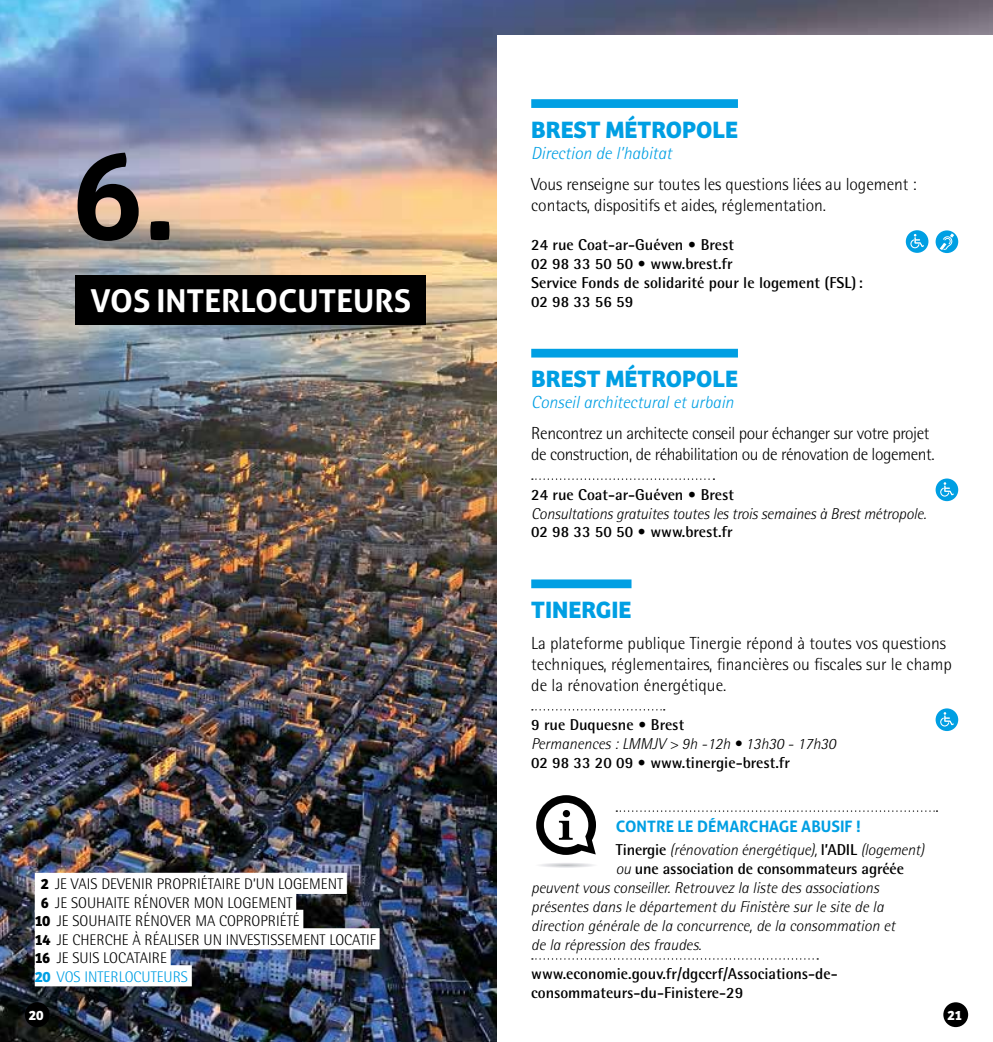
<style>
.page{position:relative;width:993px;height:1042px;background:#fff}
.page>*{position:absolute;margin:0;border:0;box-sizing:border-box;transform-origin:0 0}
.t1{font:700 119.7px "Aller";color:#000}
.t2{font:700 31.5px "Aller";color:#fff}
.t3{font:700 24.5px "Bree";color:#009fe3}
.t4{font:300 17.5px/21px "Rotis Semi Sans";letter-spacing:-.005em;color:#000}
.t5{font:300 17.5px/21px "Rotis Semi Sans";letter-spacing:-.025em;color:#000}
.t6{font:italic 300 17.5px "Rotis Semi Sans";color:#009fe3}
.t7{font:italic 300 15.75px "Rotis Semi Sans";color:#000}
.t8{font:700 15.75px/18.9px "Rotis Semi Sans";color:#000}
.t9{font:700 15.75px "Aller";color:#009fe3}
.t10{font:300 15.4px "Rotis Semi Sans";color:#000}
.t11{font:300 15.4px "Rotis Semi Sans";color:#009fe3}
.t12{font:700 14px "Bree";color:#fff}
.s1{font-family:"Bree";font-weight:700}
.s2{font-weight:700;font-style:normal}
.s3{font-weight:300;font-style:italic}
</style>
<div class="page">
<img style="left:0;top:0;width:496px;height:1042px">
<div style="left:76px;top:275px;width:350px;height:50px;background:#000"></div>
<div style="left:35px;top:873px;width:312px;height:21px;background:#fff"></div>
<div style="left:35px;top:891px;width:261px;height:21px;background:#fff"></div>
<div style="left:35px;top:910px;width:268px;height:21px;background:#fff"></div>
<div style="left:35px;top:928px;width:344px;height:21px;background:#fff"></div>
<div style="left:35px;top:946px;width:136px;height:22px;background:#fff"></div>
<div style="left:35px;top:965px;width:157px;height:21px;background:#fff"></div>
<div style="left:531px;top:99px;width:206px;height:9px;background:#009fe3"></div>
<div style="left:531px;top:349px;width:206px;height:8px;background:#009fe3"></div>
<svg style="left:531px;top:478px;width:183px;height:2px"></svg>
<div style="left:531px;top:579px;width:100px;height:9px;background:#009fe3"></div>
<svg style="left:531px;top:709px;width:133px;height:1px"></svg>
<svg style="left:616px;top:810px;width:321px;height:2px"></svg>
<svg style="left:531px;top:958px;width:286px;height:1px"></svg>
<svg style="left:539px;top:863px;width:55px;height:5px"></svg>
<svg style="left:536px;top:795px;width:59px;height:60px"></svg>
<img style="left:496px;top:0;width:496px;height:35px">
<svg style="left:935px;top:708px;width:22px;height:23px"></svg>
<svg style="left:939px;top:712px;width:14px;height:14px"></svg>
<svg style="left:905px;top:230px;width:23px;height:23px"></svg>
<svg style="left:910px;top:234px;width:13px;height:14px"></svg>
<svg style="left:935px;top:230px;width:22px;height:23px"></svg>
<svg style="left:939px;top:233px;width:14px;height:17px"></svg>
<svg style="left:935px;top:478px;width:22px;height:23px"></svg>
<svg style="left:939px;top:482px;width:14px;height:14px"></svg>
<div style="left:943px;top:1002px;width:24px;height:25px;background:#000;border-radius:50%"></div>
<div style="left:25px;top:1002px;width:25px;height:25px;background:#000;border-radius:50%"></div>
<h1 class="t1" style="left:71px;top:123px;width:108px">6.</h1>
<h2 class="t2" style="left:91px;top:281px;width:322px">VOS INTERLOCUTEURS</h2>
<p class="t10" style="left:41px;top:875px;width:303px"><span class="s1">2</span> JE VAIS DEVENIR PROPRIÉTAIRE D’UN LOGEMENT</p>
<p class="t10" style="left:41px;top:893px;width:253px"><span class="s1">6</span> JE SOUHAITE RÉNOVER MON LOGEMENT</p>
<p class="t10" style="left:35px;top:912px;width:266px"><span class="s1">10</span> JE SOUHAITE RÉNOVER MA COPROPRIÉTÉ</p>
<p class="t10" style="left:35px;top:930px;width:342px"><span class="s1">14</span> JE CHERCHE À RÉALISER UN INVESTISSEMENT LOCATIF</p>
<p class="t10" style="left:35px;top:949px;width:134px"><span class="s1">16</span> JE SUIS LOCATAIRE</p>
<p class="t11" style="left:35px;top:967px;width:155px"><span class="s1">20</span> VOS INTERLOCUTEURS</p>
<h3 class="t3" style="left:531px;top:115px;width:208px">BREST MÉTROPOLE</h3>
<p class="t6" style="left:531px;top:142px;width:142px">Direction de l’habitat</p>
<p class="t4" style="left:531px;top:173px;width:387px">Vous renseigne sur toutes les questions liées au logement : contacts, dispositifs et aides, réglementation.</p>
<p class="t8" style="left:531px;top:235px;width:333px">24 rue Coat-ar-Guéven • Brest<br>02 98 33 50 50 • www.brest.fr<br>Service Fonds de solidarité pour le logement (FSL):<br>02 98 33 56 59</p>
<h3 class="t3" style="left:531px;top:364px;width:208px">BREST MÉTROPOLE</h3>
<p class="t6" style="left:531px;top:392px;width:204px">Conseil architectural et urbain</p>
<p class="t5" style="left:531px;top:423px;width:405px">Rencontrez un architecte conseil pour échanger sur votre projet de construction, de réhabilitation ou de rénovation de logement.</p>
<p class="t8" style="left:531px;top:484px;width:204px">24 rue Coat-ar-Guéven • Brest</p>
<p class="t7" style="left:531px;top:504px;width:396px">Consultations gratuites toutes les trois semaines à Brest métropole.</p>
<p class="t8" style="left:531px;top:522px;width:203px">02 98 33 50 50 • www.brest.fr</p>
<h3 class="t3" style="left:531px;top:595px;width:102px">TINERGIE</h3>
<p class="t4" style="left:531px;top:632px;width:422px">La plateforme publique Tinergie répond à toutes vos questions techniques, réglementaires, financières ou fiscales sur le champ de la rénovation énergétique.</p>
<p class="t8" style="left:531px;top:715px;width:154px">9 rue Duquesne • Brest</p>
<p class="t7" style="left:531px;top:734px;width:306px">Permanences : LMMJV &gt; 9h -12h • 13h30 - 17h30</p>
<p class="t8" style="left:531px;top:753px;width:260px">02 98 33 20 09 • www.tinergie-brest.fr</p>
<p class="t9" style="left:615px;top:816px;width:246px">CONTRE LE DÉMARCHAGE ABUSIF !</p>
<p class="t7" style="left:615px;top:841px;width:309px"><span class="s2">Tinergie</span> (rénovation énergétique), <span class="s2">l’ADIL</span> (logement)</p>
<p class="t8" style="left:615px;top:859px;width:289px"><span class="s3">ou</span> une association de consommateurs agréée</p>
<p class="t7" style="left:531px;top:878px;width:349px">peuvent vous conseiller. Retrouvez la liste des associations</p>
<p class="t7" style="left:531px;top:897px;width:354px">présentes dans le département du Finistère sur le site de la</p>
<p class="t7" style="left:531px;top:916px;width:365px">direction générale de la concurrence, de la consommation et</p>
<p class="t7" style="left:531px;top:935px;width:172px">de la répression des fraudes.</p>
<p class="t8" style="left:531px;top:964px;width:308px">www.economie.gouv.fr/dgccrf/Associations-de&shy;consommateurs-du-Finistere-29</p>
<p class="t12" style="left:29px;top:1006px;width:16px">20</p>
<p class="t12" style="left:947px;top:1006px;width:16px">21</p>
</div>
